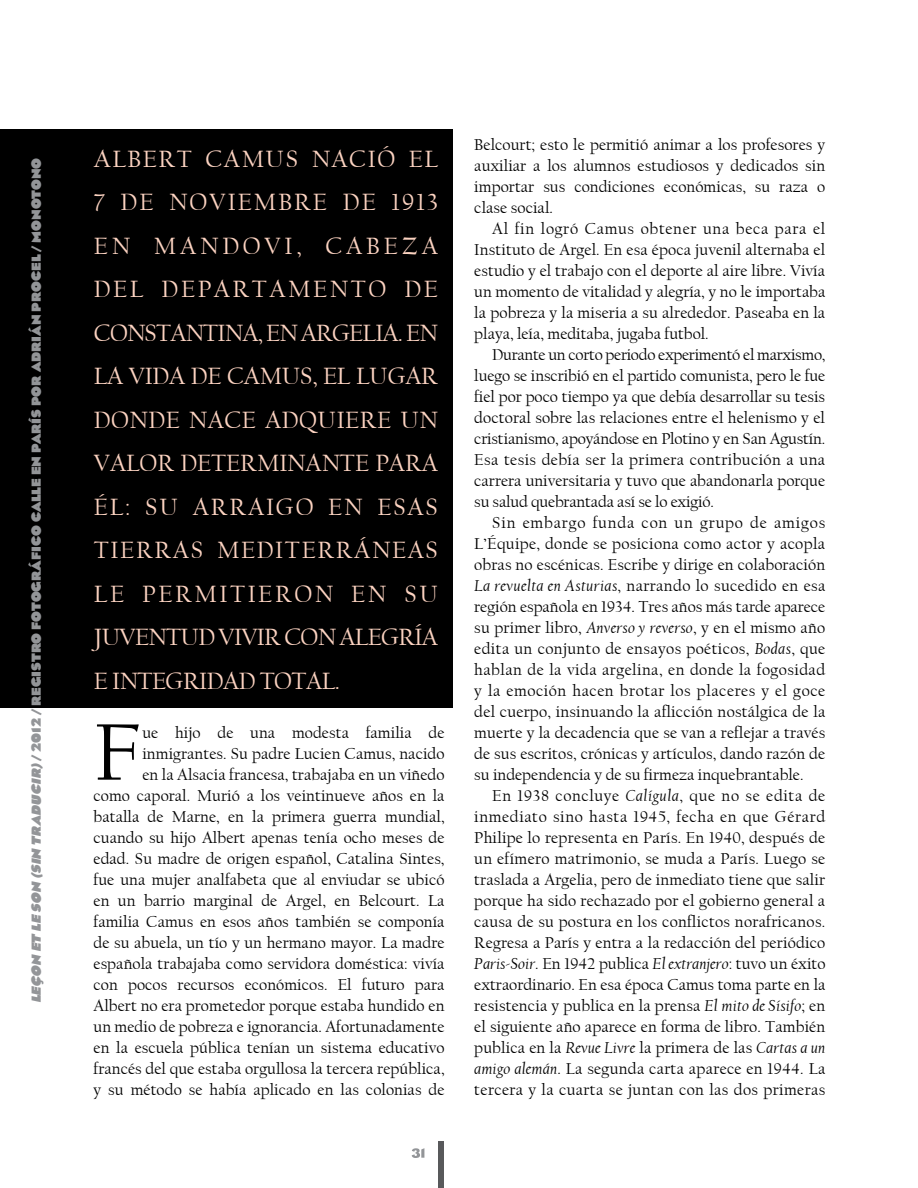
<style>
.page{position:relative;width:918px;height:1188px;background:#fff}
.page>*{position:absolute;margin:0;border:0;box-sizing:border-box;transform-origin:0 0}
.t1{font:83.4px "Californian FB";color:#000}
.t2{font:24.75px/43.5px "Californian FB";letter-spacing:.065em;color:#fcd3c1}
.t3{font:24.75px/43.5px "Californian FB";letter-spacing:.065em;color:#fcd3c1;scale:1.05 1}
.t4{font:16.5px/21px "Californian FB";letter-spacing:.005em;color:#000;text-align:justify}
.t5{font:900 13.5px "Eagle";color:#939598}
.s1{font-style:italic}
</style>
<div class="page">
<div style="left:438px;top:1142px;width:6px;height:46px;background:#58595b"></div>
<svg style="left:412px;top:1148px;width:12px;height:10px"></svg>
<div style="left:0;top:129px;width:453px;height:578px;background:#000"></div>
<p class="t5" style="left:28px;top:1003px;width:847px;rotate:-90deg"><span class="s1">Leçon et le son (sin traducir)</span>/ 2012 / Registro fotográfico calle en París por Adrián Procel / monotono</p>
<h2 class="t3" style="left:94px;top:137px;width:329px">Albert Camus nació el<br>7 de noviemb</h2>
<p class="t2" style="left:94px;top:181px;width:346px;text-indent:200px">re de 1913 e n Mandovi, cabeza del departamento de<br>Constantina, en Argelia. En la vida de Camus, el lugar donde nace adquiere un valor determinante para él: su arraigo en esas tierras mediterráneas le permitieron en su juventud vivir con alegría e integridad total.</p>
<h1 class="t1" style="left:94px;top:706px;width:48px">F</h1>
<p class="t4" style="left:94px;top:722px;width:353px;text-align:right">ue hijo de una modesta familia de inmigrantes. Su padre Lucien Camus, nacido<br>en la Alsacia francesa, trabajaba en un viñedo<br>como caporal. Murió a los veintinueve años en la batalla de Marne, en la primera guerra mundial, cuando su hijo Albert apenas tenía ocho meses de edad. Su madre de origen español, Catalina Sintes, fue una mujer analfabeta que al enviudar se ubicó en un barrio marginal de Argel, en Belcourt. La familia Camus en esos años también se componía de su abuela, un tío y un hermano mayor. La madre española trabajaba como servidora doméstica: vivía con pocos recursos económicos. El futuro para Albert no era prometedor porque estaba hundido en un medio de pobreza e ignorancia. Afortunadamente en la escuela pública tenían un sistema educativo francés del que estaba orgullosa la tercera república, y su método se había aplicado en las colonias de</p>
<p class="t4" style="left:474px;top:134px;width:352px">Belcourt; esto le permitió animar a los profesores y auxiliar a los alumnos estudiosos y dedicados sin importar sus condiciones económicas, su raza o clase social.</p>
<p class="t4" style="left:474px;top:218px;width:353px;text-indent:18px">Al fin logró Camus obtener una beca para el Instituto de Argel. En esa época juvenil alternaba el estudio y el trabajo con el deporte al aire libre. Vivía un momento de vitalidad y alegría, y no le importaba la pobreza y la miseria a su alrededor. Paseaba en la playa, leía, meditaba, jugaba futbol.</p>
<p class="t4" style="left:474px;top:344px;width:353px;text-indent:18px">Durante un corto periodo experimentó el marxismo, luego se inscribió en el partido comunista, pero le fue fiel por poco tiempo ya que debía desarrollar su tesis doctoral sobre las relaciones entre el helenismo y el cristianismo, apoyándose en Plotino y en San Agustín.<br>Esa tesis debía ser la primera contribución a una carrera universitaria y tuvo que abandonarla porque su salud quebrantada así se lo exigió.</p>
<p class="t4" style="left:474px;top:512px;width:353px;text-indent:18px">Sin embargo funda con un grupo de amigos L’Équipe, donde se posiciona como actor y acopla obras no escénicas. Escribe y dirige en colaboración <span class="s1">La revuelta en Asturias</span>, narrando lo sucedido en esa región española en 1934. Tres años más tarde aparece su primer libro, <span class="s1">Anverso y reverso</span>, y en el mismo año edita un conjunto de ensayos poéticos, <span class="s1">Bodas</span>, que hablan de la vida argelina, en donde la fogosidad y la emoción hacen brotar los placeres y el goce del cuerpo, insinuando la aflicción nostálgica de la muerte y la decadencia que se van a reflejar a través de sus escritos, crónicas y artículos, dando razón de su independencia y de su firmeza inquebrantable.</p>
<p class="t4" style="left:474px;top:785px;width:353px;text-indent:18px">En 1938 concluye <span class="s1">Calígula</span>, que no se edita de inmediato sino hasta 1945, fecha en que Gérard Philipe lo representa en París. En 1940, después de un efímero matrimonio, se muda a París. Luego se traslada a Argelia, pero de inmediato tiene que salir porque ha sido rechazado por el gobierno general a causa de su postura en los conflictos norafricanos.<br>Regresa a París y entra a la redacción del periódico <span class="s1">Paris-Soir</span>. En 1942 publica <span class="s1">El extranjero</span>: tuvo un éxito extraordinario. En esa época Camus toma parte en la resistencia y publica en la prensa <span class="s1">El mito de Sísifo</span>; en el siguiente año aparece en forma de libro. También publica en la <span class="s1">Revue Livre</span> la primera de las <span class="s1">Cartas a un amigo alemán</span>. La segunda carta aparece en 1944. La tercera y la cuarta se juntan con las dos primeras</p>
</div>
